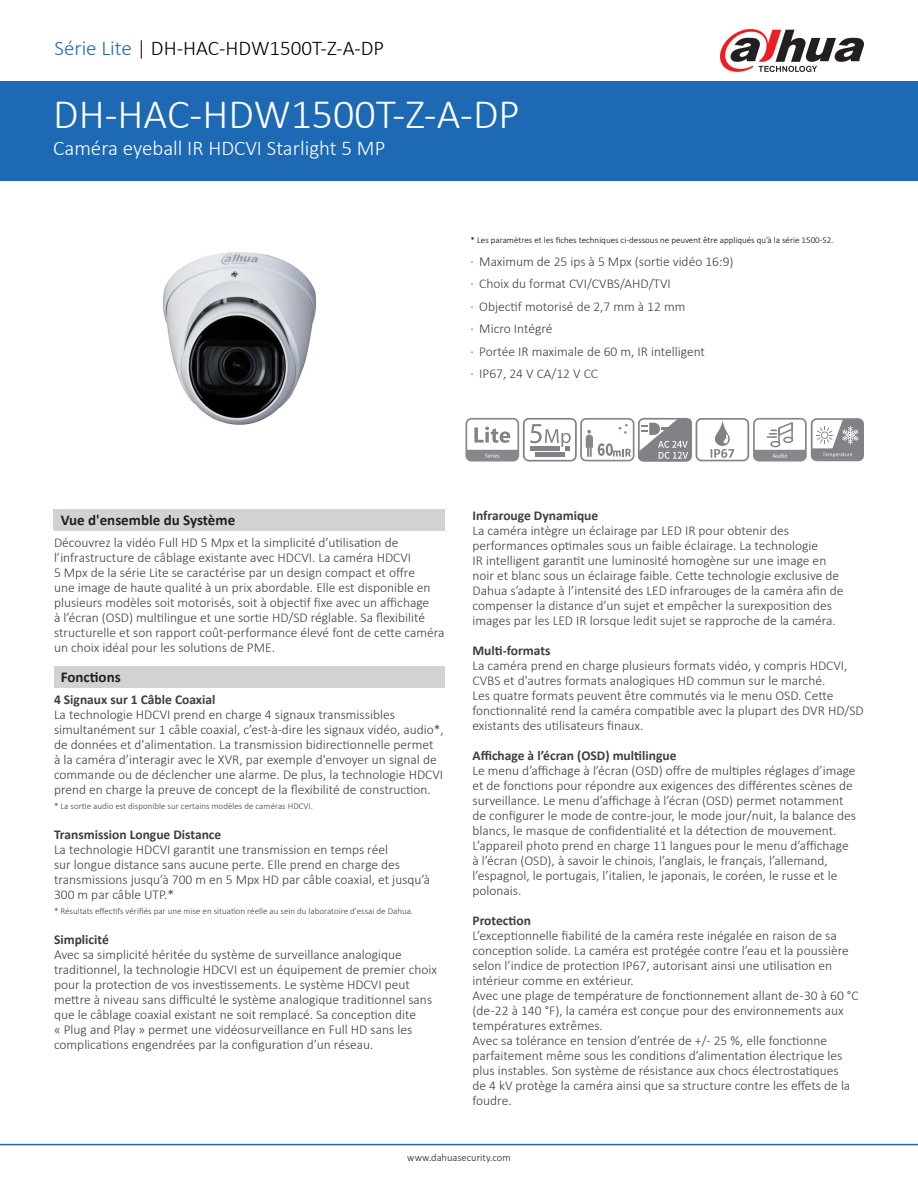
<style>
.page{position:relative;width:918px;height:1188px;background:#fff}
.page>*{position:absolute;margin:0;border:0;box-sizing:border-box;transform-origin:0 0}
.t1{font:300 42px "Calibri";color:#fff}
.t2{font:300 21px "Calibri";color:#000}
.t3{font:300 21px "Calibri";color:#fff}
.Heading_1{font:700 15px "Calibri";color:#231f20}
.t4{font:300 13.5px/15px "Calibri";color:#3e3e3f}
.t5{font:700 13.5px "Calibri";color:#3e3e3f}
.t6{font:300 10.5px "Calibri";color:#231f20}
.t7{font:300 9px "Calibri";color:#3e3e3f}
.t8{font:300 9px "Calibri";color:#000}
.s1{color:#1e69b4}
.s2{color:#1b1513}
</style>
<div class="page">
<div style="left:0;top:81px;width:918px;height:100px;background:#1e69b4"></div>
<hr style="left:0;top:1144px;width:918px;height:1px;background:#1e69b4">
<svg style="left:720px;top:29px;width:144px;height:43px"></svg>
<img style="left:163px;top:252px;width:153px;height:173px">
<div style="left:54px;top:509px;width:391px;height:21px;background:#d1d2d4"></div>
<div style="left:54px;top:510px;width:391px;height:21px;background:#d1d2d4"></div>
<div style="left:54px;top:666px;width:391px;height:22px;background:#d1d2d4"></div>
<svg style="left:465px;top:418px;width:399px;height:44px"></svg>
<p class="t2" style="left:55px;top:35px;width:331px"><span class="s1">Série Lite</span> <span class="s2">|</span> DH-HAC-HDW1500T-Z-A-DP</p>
<p class="t1" style="left:53px;top:88px;width:468px">DH-HAC-HDW1500T-Z-A-DP</p>
<p class="t3" style="left:53px;top:135px;width:334px">Caméra eyeball IR HDCVI Starlight 5 MP</p>
<p class="t8" style="left:471px;top:235px;width:364px">* Les paramètres et les fiches techniques ci-dessous ne peuvent être appliqués qu’à la série 1500-S2.</p>
<p class="t4" style="left:471px;top:254px;width:264px">· Maximum de 25 ips à 5 Mpx (sortie vidéo 16:9)</p>
<p class="t4" style="left:471px;top:276px;width:202px">· Choix du format CVI/CVBS/AHD/TVI</p>
<p class="t4" style="left:471px;top:299px;width:216px">· Objectif motorisé de 2,7 mm à 12 mm</p>
<p class="t4" style="left:471px;top:321px;width:83px">· Micro Intégré</p>
<p class="t4" style="left:471px;top:344px;width:236px">· Portée IR maximale de 60 m, IR intelligent</p>
<p class="t4" style="left:471px;top:366px;width:129px">· IP67, 24 V CA/12 V CC</p>
<p class="Heading_1" style="left:61px;top:511px;width:176px">Vue d'ensemble du Système</p>
<p class="t4" style="left:54px;top:535px;width:392px">Découvrez la vidéo Full HD 5 Mpx et la simplicité d’utilisation de l’infrastructure de câblage existante avec HDCVI. La caméra HDCVI<br>5 Mpx de la série Lite se caractérise par un design compact et offre<br>une image de haute qualité à un prix abordable. Elle est disponible en plusieurs modèles soit motorisés, soit à objectif fixe avec un affichage<br>à l’écran (OSD) multilingue et une sortie HD/SD réglable. Sa flexibilité structurelle et son rapport coût-performance élevé font de cette caméra un choix idéal pour les solutions de PME.</p>
<p class="Heading_1" style="left:61px;top:667px;width:61px">Fonctions</p>
<p class="t5" style="left:54px;top:691px;width:163px">4 Signaux sur 1 Câble Coaxial</p>
<p class="t4" style="left:54px;top:707px;width:391px">La technologie HDCVI prend en charge 4 signaux transmissibles simultanément sur 1 câble coaxial, c’est-à-dire les signaux vidéo, audio*, de données et d'alimentation. La transmission bidirectionnelle permet<br>à la caméra d’interagir avec le XVR, par exemple d'envoyer un signal de commande ou de déclencher une alarme. De plus, la technologie HDCVI prend en charge la preuve de concept de la flexibilité de construction.</p>
<p class="t7" style="left:54px;top:800px;width:261px">* La sortie audio est disponible sur certains modèles de caméras HDCVI.</p>
<p class="t5" style="left:54px;top:826px;width:169px">Transmission Longue Distance</p>
<p class="t4" style="left:54px;top:842px;width:378px">La technologie HDCVI garantit une transmission en temps réel<br>sur longue distance sans aucune perte. Elle prend en charge des transmissions jusqu’à 700 m en 5 Mpx HD par câble coaxial, et jusqu’à 300 m par câble UTP.*</p>
<p class="t7" style="left:54px;top:905px;width:361px">* Résultats effectifs vérifiés par une mise en situation réelle au sein du laboratoire d'essai de Dahua.</p>
<p class="t5" style="left:54px;top:931px;width:56px">Simplicité</p>
<p class="t4" style="left:54px;top:947px;width:385px">Avec sa simplicité héritée du système de surveillance analogique traditionnel, la technologie HDCVI est un équipement de premier choix pour la protection de vos investissements. Le système HDCVI peut mettre à niveau sans difficulté le système analogique traditionnel sans que le câblage coaxial existant ne soit remplacé. Sa conception dite<br>« Plug and Play » permet une vidéosurveillance en Full HD sans les complications engendrées par la configuration d’un réseau.</p>
<p class="t5" style="left:472px;top:506px;width:127px">Infrarouge Dynamique</p>
<p class="t4" style="left:472px;top:522px;width:373px">La caméra intègre un éclairage par LED IR pour obtenir des performances optimales sous un faible éclairage. La technologie<br>IR intelligent garantit une luminosité homogène sur une image en noir et blanc sous un éclairage faible. Cette technologie exclusive de Dahua s’adapte à l’intensité des LED infrarouges de la caméra afin de compenser la distance d’un sujet et empêcher la surexposition des images par les LED IR lorsque ledit sujet se rapproche de la caméra.</p>
<p class="t5" style="left:472px;top:641px;width:80px">Multi-formats</p>
<p class="t4" style="left:472px;top:657px;width:393px">La caméra prend en charge plusieurs formats vidéo, y compris HDCVI, CVBS et d'autres formats analogiques HD commun sur le marché.<br>Les quatre formats peuvent être commutés via le menu OSD. Cette fonctionnalité rend la caméra compatible avec la plupart des DVR HD/SD existants des utilisateurs finaux.</p>
<p class="t5" style="left:472px;top:746px;width:205px">Affichage à l’écran (OSD) multilingue</p>
<p class="t4" style="left:472px;top:762px;width:385px">Le menu d’affichage à l’écran (OSD) offre de multiples réglages d’image et de fonctions pour répondre aux exigences des différentes scènes de surveillance. Le menu d’affichage à l’écran (OSD) permet notamment de configurer le mode de contre-jour, le mode jour/nuit, la balance des blancs, le masque de confidentialité et la détection de mouvement.<br>L’appareil photo prend en charge 11 langues pour le menu d’affichage à l’écran (OSD), à savoir le chinois, l’anglais, le français, l’allemand, l’espagnol, le portugais, l’italien, le japonais, le coréen, le russe et le polonais.</p>
<p class="t5" style="left:472px;top:911px;width:60px">Protection</p>
<p class="t4" style="left:472px;top:927px;width:378px">L’exceptionnelle fiabilité de la caméra reste inégalée en raison de sa conception solide. La caméra est protégée contre l’eau et la poussière selon l’indice de protection IP67, autorisant ainsi une utilisation en intérieur comme en extérieur.</p>
<p class="t4" style="left:472px;top:987px;width:388px">Avec une plage de température de fonctionnement allant de -30 à 60 °C (de -22 à 140 °F), la caméra est conçue pour des environnements aux températures extrêmes.</p>
<p class="t4" style="left:472px;top:1032px;width:379px">Avec sa tolérance en tension d’entrée de +/- 25 %, elle fonctionne parfaitement même sous les conditions d’alimentation électrique les plus instables. Son système de résistance aux chocs électrostatiques de 4 kV protège la caméra ainsi que sa structure contre les effets de la foudre.</p>
<p class="t6" style="left:407px;top:1151px;width:105px">www.dahuasecurity.com</p>
</div>
